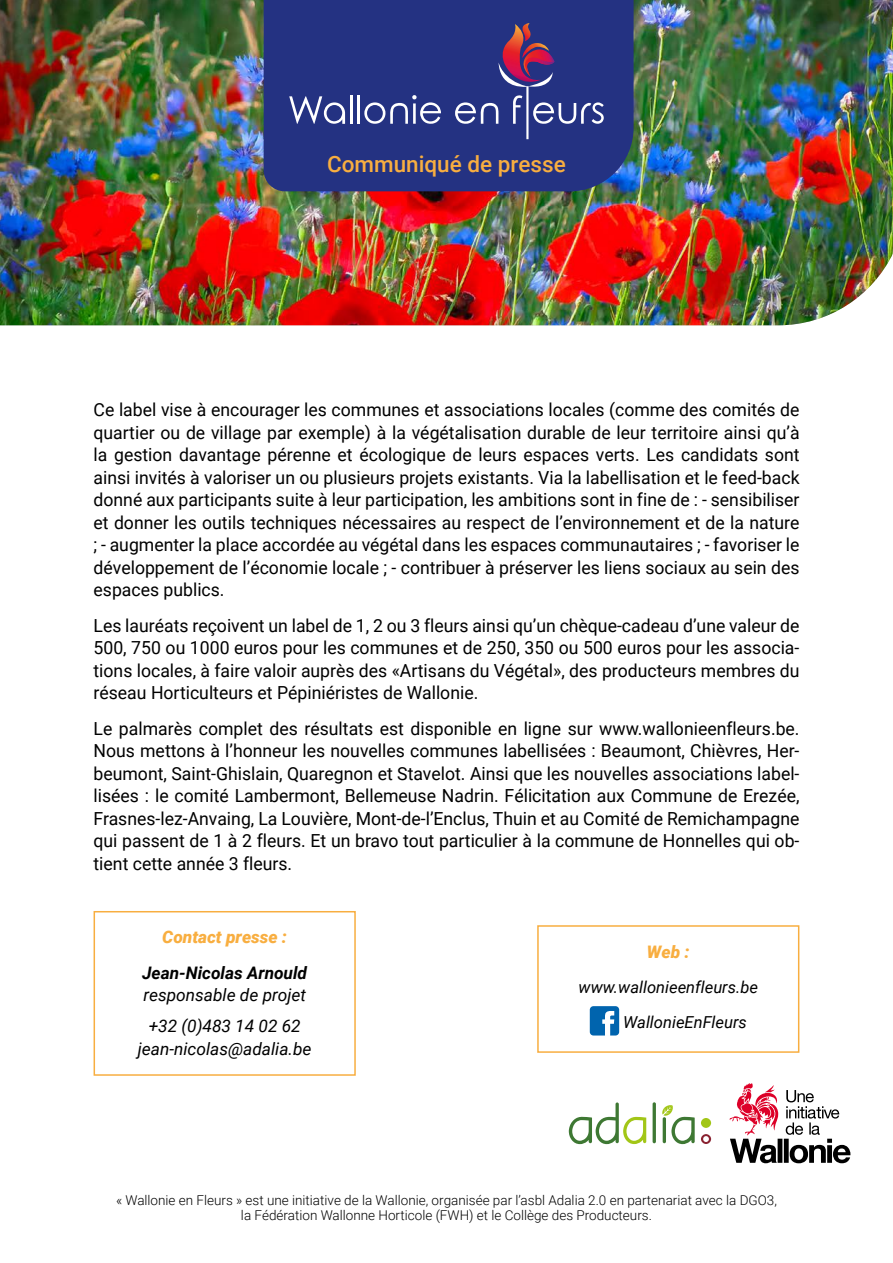
<style>
.page{position:relative;width:893px;height:1263px;background:#fff}
.page>*{position:absolute;margin:0;border:0;box-sizing:border-box;transform-origin:0 0}
.t1{font:500 22.5px "Roboto";color:#f8ae40}
.t2{font:18px/22.5px "Roboto";color:#000;text-align:justify}
.t3{font:italic 17.25px/31px "Roboto";color:#000;text-align:center}
.t4{font:italic 700 17.25px "Roboto";color:#000}
.t5{font:italic 900 17.25px "Roboto";color:#f8ae40}
.t6{font:italic 16.5px/35.2px "Roboto";color:#000}
.t7{font:300 13.5px/15px "Roboto";color:#000;text-align:center}
</style>
<div class="page">
<img style="left:0;top:0;width:893px;height:325px">
<div style="left:264px;top:0;width:370px;height:191px;background:#243282"></div>
<svg style="left:289px;top:96px;width:56px;height:28px"></svg>
<hr style="left:350px;top:96px;width:2px;height:28px;background:#fff">
<hr style="left:357px;top:96px;width:3px;height:28px;background:#fff">
<svg style="left:364px;top:95px;width:77px;height:29px;background:#57619f"></svg>
<svg style="left:455px;top:23px;width:149px;height:116px;background:#403f84"></svg>
<div style="left:94px;top:911px;width:262px;height:165px;border:2px solid #f8ae40"></div>
<div style="left:590px;top:1006px;width:29px;height:29px;background:#0064ae;border-radius:4px"></div>
<svg style="left:602px;top:1011px;width:12px;height:24px"></svg>
<div style="left:537px;top:925px;width:262px;height:128px;border:2px solid #f8ae40"></div>
<hr style="left:778px;top:1139px;width:4px;height:24px;background:#000">
<div style="left:784px;top:1139px;width:5px;height:24px;background:#000"></div>
<svg style="left:730px;top:1083px;width:48px;height:80px"></svg>
<svg style="left:786px;top:1090px;width:64px;height:73px"></svg>
<svg style="left:569px;top:1102px;width:77px;height:42px"></svg>
<svg style="left:662px;top:1105px;width:33px;height:39px"></svg>
<hr style="left:653px;top:1102px;width:3px;height:41px;background:#3e7833;border-radius:2px">
<hr style="left:663px;top:1117px;width:3px;height:26px;background:#3e7833;border-radius:2px">
<svg style="left:701px;top:1134px;width:10px;height:10px"></svg>
<div style="left:701px;top:1118px;width:10px;height:10px;background:#a2c617;border-radius:5px"></div>
<p class="t1" style="left:327px;top:148px;width:240px">Communiqué de presse</p>
<p class="t2" style="left:94px;top:398px;width:708px">Ce label vise à encourager les communes et associations locales (comme des comités de quartier ou de village par exemple) à la végétalisation durable de leur territoire ainsi qu’à la gestion davantage pérenne et écologique de leurs espaces verts. Les candidats sont ainsi invités à valoriser un ou plusieurs projets existants. Via la labellisation et le feed-back donné aux participants suite à leur participation, les ambitions sont in fine de : - sensibiliser et donner les outils techniques nécessaires au respect de l’environnement et de la nature ; - augmenter la place accordée au végétal dans les espaces communautaires ; - favoriser le développement de l’économie locale ; - contribuer à préserver les liens sociaux au sein des espaces publics.</p>
<p class="t2" style="left:94px;top:613px;width:707px">Les lauréats reçoivent un label de 1, 2 ou 3 fleurs ainsi qu’un chèque-cadeau d’une valeur de 500, 750 ou 1000 euros pour les communes et de 250, 350 ou 500 euros pour les associa&shy;tions locales, à faire valoir auprès des «Artisans du Végétal», des producteurs membres du réseau Horticulteurs et Pépiniéristes de Wallonie.</p>
<p class="t2" style="left:94px;top:716px;width:707px">Le palmarès complet des résultats est disponible en ligne sur www.wallonieenfleurs.be.<br>Nous mettons à l’honneur les nouvelles communes labellisées : Beaumont, Chièvres, Her&shy;beumont, Saint-Ghislain, Quaregnon et Stavelot. Ainsi que les nouvelles associations label&shy;lisées : le comité Lambermont, Bellemeuse Nadrin. Félicitation aux Commune de Erezée, Frasnes-lez-Anvaing, La Louvière, Mont-de-l’Enclus, Thuin et au Comité de Remichampagne qui passent de 1 à 2 fleurs. Et un bravo tout particulier à la commune de Honnelles qui ob&shy;tient cette année 3 fleurs.</p>
<p class="t5" style="left:162px;top:925px;width:126px">Contact presse :</p>
<p class="t4" style="left:142px;top:960px;width:166px">Jean-Nicolas Arnould</p>
<p class="t3" style="left:143px;top:979px;width:164px">responsable de projet +32 (0)483 14 02 62</p>
<p class="t3" style="left:138px;top:1032px;width:175px">jean-nicolas@adalia.be</p>
<p class="t5" style="left:647px;top:939px;width:44px">Web :</p>
<p class="t6" style="left:623px;top:969px;width:136px;text-indent:-45px">www.wallonieenfleurs.be<br>WallonieEnFleurs</p>
<p class="t7" style="left:116px;top:1193px;width:662px">« Wallonie en Fleurs » est une initiative de la Wallonie, organisée par l’asbl Adalia 2.0 en partenariat avec la DGO3, la Fédération Wallonne Horticole (FWH) et le Collège des Producteurs.</p>
</div>
